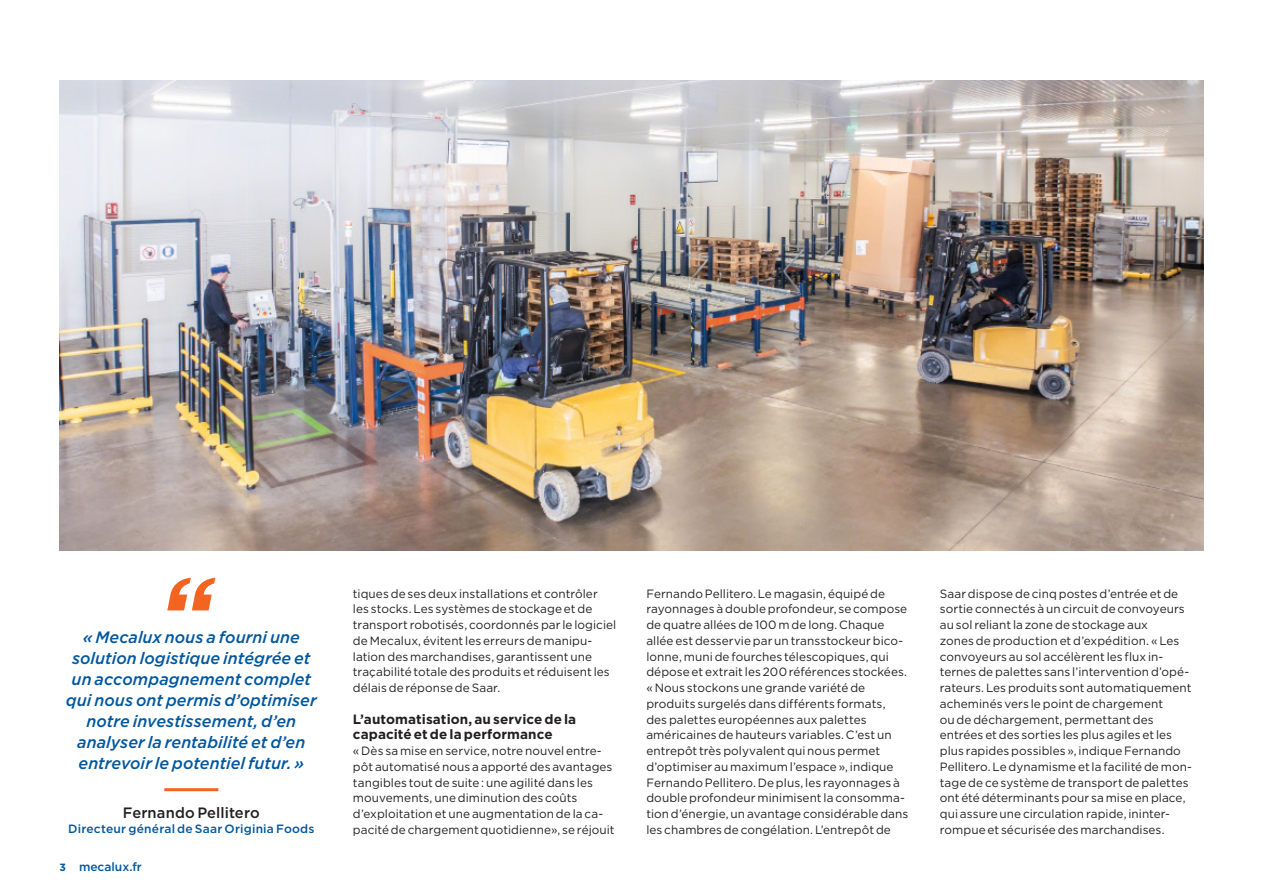
<style>
.page{position:relative;width:1263px;height:893px;background:#fff}
.page>*{position:absolute;margin:0;border:0;box-sizing:border-box;transform-origin:0 0}
.t1{font:italic 500 16.5px/21px "Gotham";color:#01579f;text-align:center}
.t2{font:500 15px "Gotham";letter-spacing:.005em;color:#231f20}
.t3{font:700 13.5px/15.8px "Gotham";letter-spacing:.005em;color:#231f20}
.t4{font:12px/15.8px "Gotham";letter-spacing:.005em;color:#231f20}
.t5{font:500 12px "Gotham";letter-spacing:.02em;color:#01579f}
.t6{font:500 12px "Gotham";color:#01579f}
.s1{font-weight:700;font-size:10.5px}
</style>
<div class="page">
<img style="left:60px;top:81px;width:1143px;height:469px">
<hr style="left:164px;top:788px;width:54px;height:3px;background:#f36421">
<svg style="left:167px;top:578px;width:48px;height:32px"></svg>
<h1 class="t1" style="left:66px;top:626px;width:252px">« Mecalux nous a fourni une solution logistique intégrée et un accompagnement complet qui nous ont permis d’optimiser notre investissement, d’en analyser la rentabilité et d’en entrevoir le potentiel futur. »</h1>
<p class="t2" style="left:123px;top:802px;width:138px">Fernando Pellitero</p>
<p class="t5" style="left:68px;top:821px;width:248px">Directeur général de Saar Originia Foods</p>
<p class="t6" style="left:60px;top:859px;width:84px"><span class="s1">3</span> mecalux.fr</p>
<p class="t4" style="left:353px;top:585px;width:265px">tiques de ses deux installations et contrôler les stocks. Les systèmes de stockage et de transport robotisés, coordonnés par le logiciel de Mecalux, évitent les erreurs de manipu&shy;lation des marchandises, garantissent une traçabilité totale des produits et réduisent les délais de réponse de Saar.</p>
<p class="t3" style="left:353px;top:711px;width:225px">L’automatisation, au service de la capacité et de la performance</p>
<p class="t4" style="left:353px;top:743px;width:263px">« Dès sa mise en service, notre nouvel entre&shy;pôt automatisé nous a apporté des avantages tangibles tout de suite : une agilité dans les mouvements, une diminution des coûts d’exploitation et une augmentation de la ca&shy;pacité de chargement quotidienne», se réjouit</p>
<p class="t4" style="left:646px;top:585px;width:263px">Fernando Pellitero. Le magasin, équipé de rayonnages à double profondeur, se compose de quatre allées de 100 m de long. Chaque allée est desservie par un transstockeur bico&shy;lonne, muni de fourches télescopiques, qui dépose et extrait les 200 références stockées. « Nous stockons une grande variété de produits surgelés dans différents formats, des palettes européennes aux palettes américaines de hauteurs variables. C’est un entrepôt très polyvalent qui nous permet d’optimiser au maximum l’espace », indique Fernando Pellitero. De plus, les rayonnages à double profondeur minimisent la consomma&shy;tion d’énergie, un avantage considérable dans les chambres de congélation. L’entrepôt de</p>
<p class="t4" style="left:940px;top:585px;width:254px">Saar dispose de cinq postes d’entrée et de sortie connectés à un circuit de convoyeurs au sol reliant la zone de stockage aux<br>zones de production et d’expédition. « Les convoyeurs au sol accélèrent les flux in&shy;ternes de palettes sans l’intervention d’opé&shy;rateurs. Les produits sont automatiquement acheminés vers le point de chargement<br>ou de déchargement, permettant des entrées et des sorties les plus agiles et les plus rapides possibles », indique Fernando Pellitero. Le dynamisme et la facilité de mon&shy;tage de ce système de transport de palettes ont été déterminants pour sa mise en place, qui assure une circulation rapide, ininter&shy;rompue et sécurisée des marchandises.</p>
</div>
